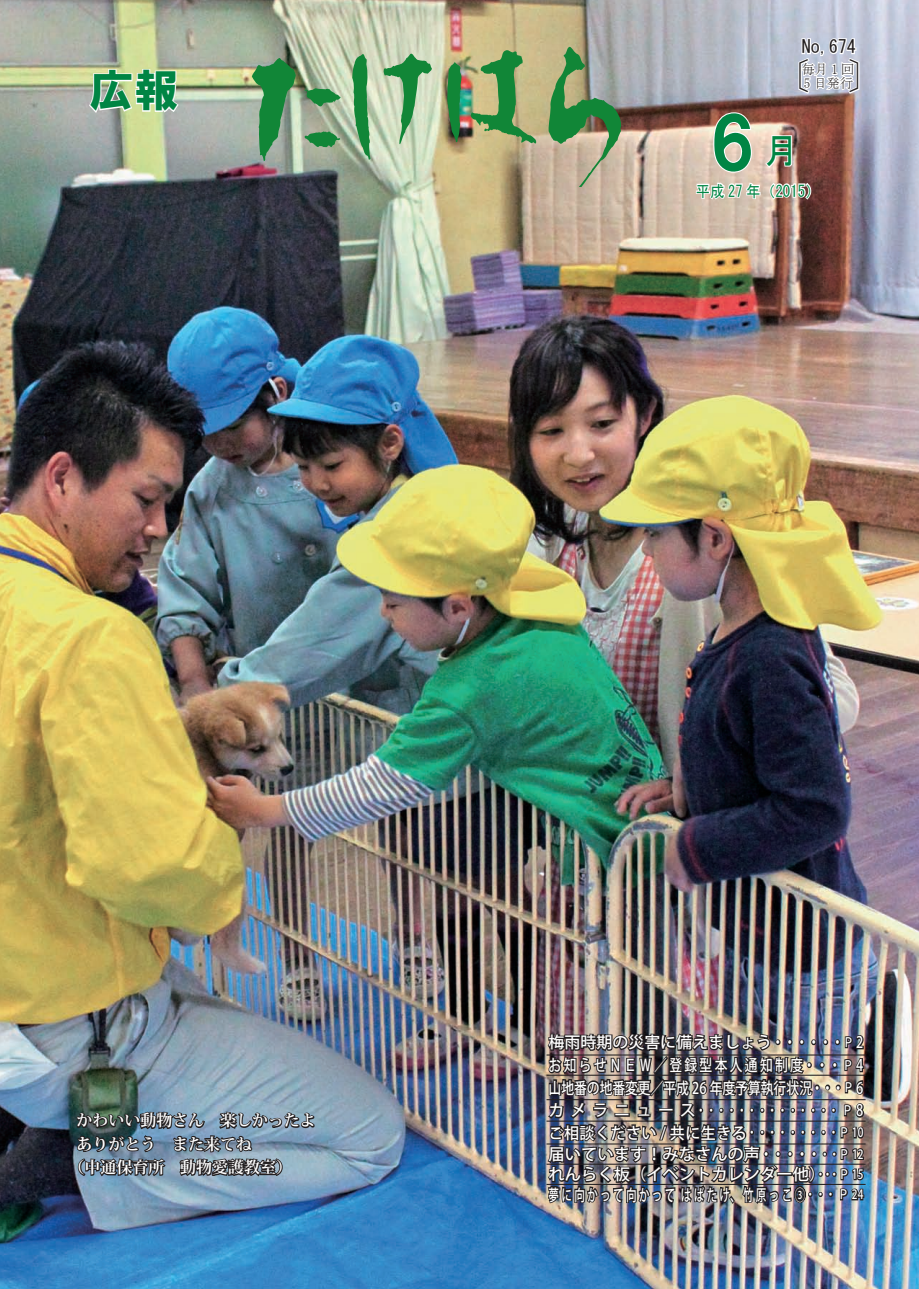
<style>
.page{position:relative;width:919px;height:1289px;background:#fff}
.page>*{position:absolute;margin:0;border:0;box-sizing:border-box;transform-origin:0 0}
.t1{font:71.25px "HGP Soei Kakugothic UB";color:#008544}
.t2{font:44.7px "HGS Soei Kakugothic UB";color:#008544}
.t3{font:37.2px "MS Mincho";color:#231f20}
.t4{font:35.1px "MS Gothic";color:#008544}
.t5{font:18px "MS Gothic";color:#231f20}
.t6{font:500 15.9px "Koz Go Pro";color:#fff}
.t7{font:700 15.9px "Koz Min Pro";color:#fff}
.t8{font:500 15.9px "Koz Go Pro";color:#fff;scale:.8 1}
.t9{font:500 15.9px "Koz Go Pro";letter-spacing:.185em;color:#fff;scale:.8 1}
.t10{font:500 15.9px "Koz Go Pro";letter-spacing:.225em;color:#fff;scale:.66 1}
.t11{font:500 15.9px "Koz Go Pro";letter-spacing:.035em;color:#fff;scale:.94 1}
.t12{font:15.9px "MS Gothic";color:#008544;scale:.9 1}
.t13{font:500 15.9px "Koz Go Pro";letter-spacing:.37em;color:#fff}
.t14{font:13.8px/13.8px "MS Mincho";color:#231f20;scale:.95 1}
.t15{font:500 12.75px "Koz Go Pro";color:#fff;scale:.8 1}
.s1{font-size:12.75px}
.s2{font-size:15.9px}
</style>
<div class="page">
<img style="left:0;top:0;width:918px;height:1288px">
<svg style="left:87px;top:68px;width:93px;height:47px"></svg>
<svg style="left:548px;top:47px;width:74px;height:139px;background:#8ba17d"></svg>
<svg style="left:352px;top:51px;width:80px;height:109px;background:#98c198"></svg>
<img style="left:446px;top:49px;width:91px;height:96px">
<svg style="left:252px;top:58px;width:88px;height:103px;background:#77a57d"></svg>
<svg style="left:76px;top:1110px;width:239px;height:70px;background:#5b6c7a"></svg>
<svg style="left:796px;top:30px;width:64px;height:65px"></svg>
<svg style="left:714px;top:111px;width:39px;height:64px"></svg>
<svg style="left:763px;top:134px;width:30px;height:35px"></svg>
<img style="left:694px;top:181px;width:67px;height:174px">
<svg style="left:768px;top:181px;width:44px;height:20px"></svg>
<img style="left:545px;top:1020px;width:320px;height:196px">
<h2 class="t2" style="left:89px;top:68px;width:91px">広報</h2>
<p class="t5" style="left:801px;top:38px;width:56px">No,674</p>
<p class="t14" style="left:801px;top:62px;width:57px">毎月1回<br>5 日発行</p>
<h3 class="t3" style="left:773px;top:57px;width:39px">〕</h3>
<h3 class="t3" style="left:847px;top:57px;width:39px">〔</h3>
<h1 class="t1" style="left:709px;top:107px;width:46px">6</h1>
<p class="t12" style="left:695px;top:183px;width:140px">平成 27 年)2015(</p>
<h3 class="t4" style="left:763px;top:133px;width:37px">月</h3>
<p class="t7" style="left:77px;top:1109px;width:241px">かわいい動物さん　楽しかったよ</p>
<p class="t7" style="left:77px;top:1132px;width:177px">ありがとう　また来てね</p>
<p class="t7" style="left:69px;top:1155px;width:225px">（中通保育所　動物愛護教室(</p>
<p class="t6" style="left:548px;top:1032px;width:297px">梅雨時期の災害に備えましょう・・・・・・</p>
<p class="t8" style="left:856px;top:1032px;width:10px">2</p>
<p class="t15" style="left:843px;top:1034px;width:14px">Ｐ</p>
<p class="t9" style="left:548px;top:1055px;width:367px">お知らせＮＥＷ／登録型本人通知制度・・・</p>
<p class="t8" style="left:856px;top:1055px;width:10px">4</p>
<p class="t15" style="left:843px;top:1057px;width:14px">Ｐ</p>
<p class="t8" style="left:548px;top:1077px;width:371px">山地番の地番変更／平成 26 年度予算執行状況・・・</p>
<p class="t8" style="left:856px;top:1077px;width:10px">6</p>
<p class="t15" style="left:843px;top:1079px;width:14px">Ｐ</p>
<p class="t13" style="left:548px;top:1100px;width:149px">カメラニュース</p>
<p class="t8" style="left:856px;top:1100px;width:10px">8</p>
<p class="t15" style="left:695px;top:1102px;width:198px">・・・・・・・・・・・・・・Ｐ</p>
<p class="t11" style="left:548px;top:1122px;width:212px">ご相談ください / 共に生きる</p>
<p class="t15" style="left:746px;top:1124px;width:147px">・・・・・・・・・Ｐ10</p>
<p class="t6" style="left:548px;top:1144px;width:292px">届いています！みなさんの声・・・・・<span class="s1">・・</span></p>
<p class="t15" style="left:809px;top:1166px;width:70px"><span class="s2">）</span>・・・Ｐ 15</p>
<p class="t15" style="left:839px;top:1146px;width:32px">Ｐ12</p>
<p class="t6" style="left:548px;top:1164px;width:262px">れんらく板（イベントカレンダー他</p>
<p class="t15" style="left:794px;top:1186px;width:87px"><span class="s2">③</span>・・・Ｐ 24</p>
<p class="t10" style="left:548px;top:1184px;width:370px">夢に向かって向かってはばたけ、竹原っこ</p>
</div>
